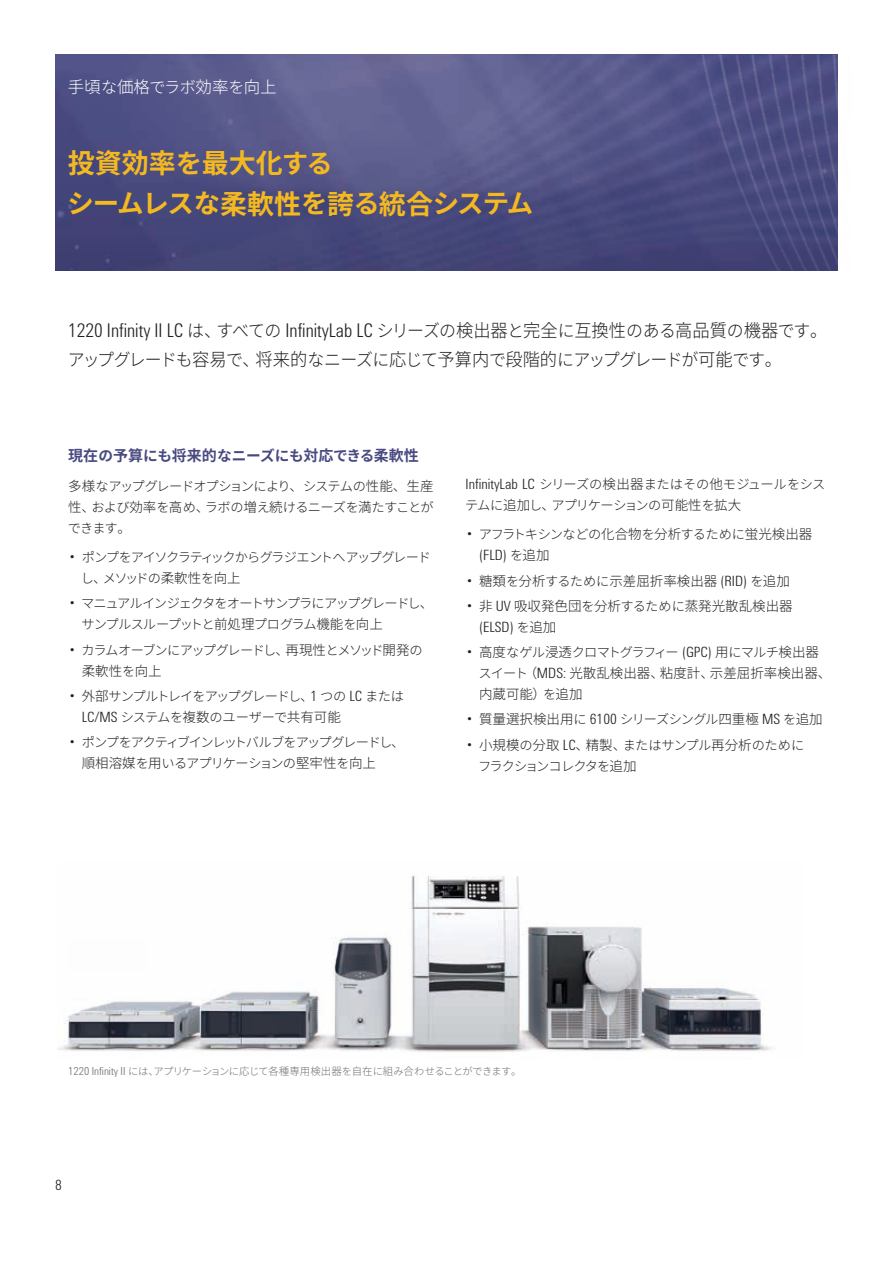
<style>
.page{position:relative;width:893px;height:1263px;background:#fff}
.page>*{position:absolute;margin:0;border:0;box-sizing:border-box;transform-origin:0 0}
.t1{font:700 27px "Noto Sans CJ Kjp";color:#f4b920}
.t2{font:700 26.4px "Noto Sans CJ Kjp";letter-spacing:-.055em;color:#f4b920}
.t3{font:300 19.5px "Agilent Condensed CFF";color:#221f20;scale:.96 1}
.t4{font:300 17.7px "Noto Sans CJ Kjp";letter-spacing:-.075em;color:#221f20;scale:.96 1}
.t5{font:300 16.5px "Noto Sans CJ Kjp";color:#fff}
.t6{font:700 15px "Noto Sans CJ Kjp";color:#484980}
.t7{font:300 14.55px "Agilent Condensed CFF";color:#221f20}
.t8{font:300 13.5px/21px "Noto Sans CJ Kjp";color:#221f20}
.t9{font:300 13.2px/21px "Noto Sans CJ Kjp";letter-spacing:-.075em;color:#221f20}
.t10{font:300 13.2px/21px "Noto Sans CJ Kjp";letter-spacing:-.04em;color:#221f20}
.t11{font:300 13.2px/21px "Noto Sans CJ Kjp";letter-spacing:-.1em;color:#221f20}
.t12{font:300 13.2px "Noto Sans CJ Kjp";letter-spacing:-.105em;color:#221f20}
.t13{font:300 10.35px "Noto Sans CJ Kjp";letter-spacing:-.075em;color:#6c6f71}
.s1{font-size:16.2px}
.s2{font-size:26.4px}
.s3{font-size:27px}
.s4{font-family:"Noto Sans CJ Kjp";font-size:17.7px}
.s5{font-family:"Noto Sans CJ Kjp";font-size:18px}
.s6{font-size:18px}
.s7{font-size:14.7px}
.s8{font-size:13.5px}
.s9{font-family:"Agilent Condensed CFF";font-size:14.55px}
.s10{font-size:13.2px}
.s11{font-family:"Noto Sans CJ Kjp";font-size:13.2px}
.s12{font-family:"Noto Sans CJ Kjp";font-size:13.5px}
.s13{font-family:"Agilent Condensed CFF";font-size:11.4px}
.s14{font-size:10.5px}
</style>
<div class="page">
<img style="left:55px;top:55px;width:86px;height:216px">
<img style="left:141px;top:55px;width:697px;height:216px">
<img style="left:57px;top:876px;width:715px;height:176px">
<p class="t5" style="left:68px;top:78px;width:210px">手頃<span class="s1">な</span>価格<span class="s1">でラボ</span>効率<span class="s1">を</span>向上</p>
<h1 class="t1" style="left:68px;top:148px;width:267px">投資効率<span class="s2">を</span>最大化<span class="s2">する</span></h1>
<h2 class="t2" style="left:68px;top:189px;width:467px">シームレスな<span class="s3">柔軟性</span>を<span class="s3">誇</span>る<span class="s3">統合</span>システム</h2>
<h3 class="t3" style="left:68px;top:316px;width:792px">1220 Infinity II LC <span class="s4">は</span><span class="s5">、</span><span class="s4">すべての</span> InfinityLab LC <span class="s4">シリーズの</span><span class="s5">検出器</span><span class="s4">と</span><span class="s5">完全</span><span class="s4">に</span><span class="s5">互換性</span><span class="s4">のある</span><span class="s5">高品質</span><span class="s4">の</span><span class="s5">機器</span><span class="s4">です</span><span class="s5">。</span></h3>
<h3 class="t4" style="left:68px;top:349px;width:745px">アップグレードも<span class="s6">容易</span>で<span class="s6">、将来的</span>なニーズに<span class="s6">応</span>じて<span class="s6">予算内</span>で<span class="s6">段階的</span>にアップグレードが<span class="s6">可能</span>です<span class="s6">。</span></h3>
<p class="t6" style="left:68px;top:447px;width:352px">現在<span class="s7">の</span>予算<span class="s7">にも</span>将来的<span class="s7">なニーズにも</span>対応<span class="s7">できる</span>柔軟性</p>
<p class="t9" style="left:68px;top:475px;width:367px;text-align:justify"><span class="s8">多様</span>なアップグレードオプションにより<span class="s8">、</span>システムの<span class="s8">性能、生産性、</span>および<span class="s8">効率</span>を<span class="s8">高</span>め<span class="s8">、</span>ラボの<span class="s8">増</span>え<span class="s8">続</span>けるニーズを<span class="s8">満</span>たすことができます<span class="s8">。</span></p>
<p class="t11" style="left:81px;top:547px;width:352px;text-indent:-11px"><span class="s9">•</span> ポンプをアイソクラティックからグラジエントへアップグレードし<span class="s8">、</span>メソッドの<span class="s8">柔軟性</span>を<span class="s8">向上</span></p>
<p class="t9" style="left:82px;top:593px;width:353px;text-indent:-12px"><span class="s9">•</span> マニュアルインジェクタをオートサンプラにアップグレードし<span class="s8">、</span>サンプルスループットと<span class="s8">前処理</span>プログラム<span class="s8">機能</span>を<span class="s8">向上</span></p>
<p class="t12" style="left:70px;top:642px;width:354px"><span class="s9">•</span> カラムオーブンにアップグレードし<span class="s8">、再現性</span>とメソッド<span class="s8">開発</span>の</p>
<p class="t8" style="left:82px;top:660px;width:81px">柔軟性<span class="s10">を</span>向上</p>
<p class="t9" style="left:82px;top:686px;width:324px;text-indent:-12px"><span class="s9">•</span> <span class="s8">外部</span>サンプルトレイをアップグレードし<span class="s8">、</span><span class="s9">1</span> つの <span class="s9">LC</span> または<br><span class="s9">LC/MS</span> システムを<span class="s8">複数</span>のユーザーで<span class="s8">共有可能</span></p>
<p class="t9" style="left:82px;top:732px;width:325px;text-indent:-12px"><span class="s9">•</span> ポンプをアクティブインレットバルブをアップグレードし<span class="s8">、順相溶媒</span>を<span class="s8">用</span>いるアプリケーションの<span class="s8">堅牢性</span>を<span class="s8">向上</span></p>
<p class="t10" style="left:465px;top:474px;width:362px"><span class="s9">InfinityLab LC</span> シリーズの<span class="s8">検出器</span>またはその<span class="s8">他</span>モジュールをシステムに<span class="s8">追加</span>し<span class="s8">、</span>アプリケーションの<span class="s8">可能性</span>を<span class="s8">拡大</span></p>
<p class="t9" style="left:467px;top:524px;width:347px"><span class="s9">•</span> アフラトキシンなどの<span class="s8">化合物</span>を<span class="s8">分析</span>するために<span class="s8">蛍光検出器</span></p>
<p class="t7" style="left:479px;top:544px;width:72px">(FLD) <span class="s11">を</span><span class="s12">追加</span></p>
<p class="t8" style="left:467px;top:570px;width:324px"><span class="s9">•</span> 糖類<span class="s10">を</span>分析<span class="s10">するために</span>示差屈折率検出器 <span class="s9">(RID)</span> <span class="s10">を</span>追加</p>
<p class="t8" style="left:467px;top:596px;width:327px"><span class="s9">•</span> 非 <span class="s9">UV</span> 吸収発色団<span class="s10">を</span>分析<span class="s10">するために</span>蒸発光散乱検出器</p>
<p class="t7" style="left:479px;top:616px;width:79px">(ELSD) <span class="s11">を</span><span class="s12">追加</span></p>
<p class="t9" style="left:467px;top:642px;width:353px"><span class="s9">•</span> <span class="s8">高度</span>なゲル<span class="s8">浸透</span>クロマトグラフィー <span class="s9">(GPC)</span> <span class="s8">用</span>にマルチ<span class="s8">検出器</span></p>
<p class="t8" style="left:479px;top:663px;width:354px"><span class="s10">スイート</span>（<span class="s9">MDS:</span> 光散乱検出器、粘度計、示差屈折率検出器、内蔵可能）<span class="s10">を</span>追加</p>
<p class="t8" style="left:467px;top:709px;width:357px"><span class="s9">•</span> 質量選択検出用<span class="s10">に</span> <span class="s9">6100</span> <span class="s10">シリーズシングル</span>四重極 <span class="s9">MS</span> <span class="s10">を</span>追加</p>
<p class="t8" style="left:467px;top:734px;width:339px"><span class="s9">•</span> 小規模<span class="s10">の</span>分取 <span class="s9">LC</span>、精製、<span class="s10">またはサンプル</span>再分析<span class="s10">のために</span></p>
<p class="t9" style="left:478px;top:755px;width:160px">フラクションコレクタを<span class="s8">追加</span></p>
<p class="t13" style="left:68px;top:1065px;width:455px"><span class="s13">1220 Infinity II</span> には<span class="s14">、</span>アプリケーションに<span class="s14">応</span>じて<span class="s14">各種専用検出器</span>を<span class="s14">自在</span>に<span class="s14">組</span>み<span class="s14">合</span>わせることができます<span class="s14">。</span></p>
<p class="t7" style="left:55px;top:1174px;width:8px">8</p>
</div>
